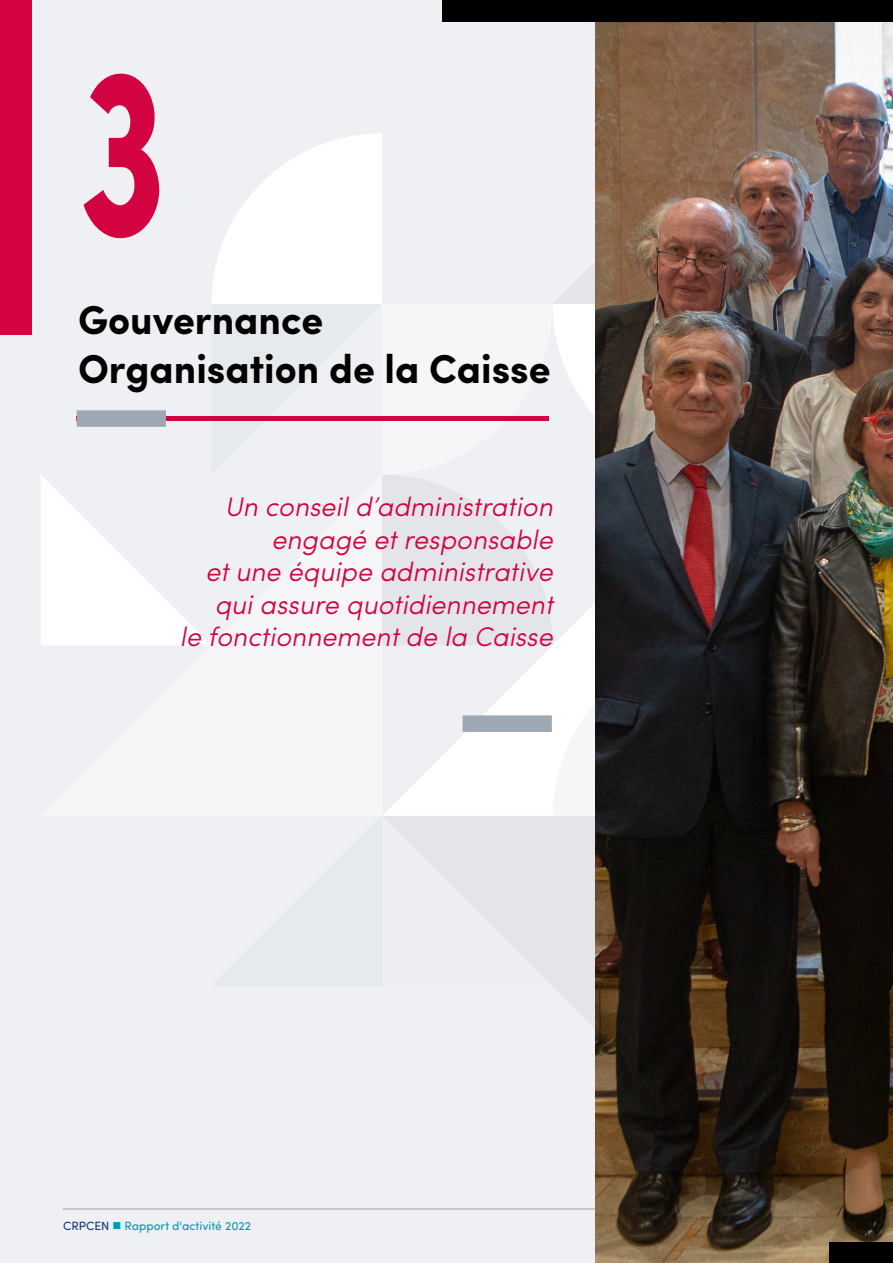
<style>
.page{position:relative;width:893px;height:1263px;background:#eaecf0}
.page>*{position:absolute;margin:0;border:0;box-sizing:border-box;transform-origin:0 0}
.t1{font:700 243px "Sofia Pro";color:#d30240;scale:.67 1}
.t2{font:700 40.5px/48.6px "Sofia Pro";color:#000}
.t3{font:italic 300 27px/32.4px "Sofia Pro";color:#d30240;text-align:right}
.t4{font:12px "Sofia Pro";color:#009cb4}
.s1{color:#14387f}
</style>
<div class="page">
<svg style="left:41px;top:133px;width:554px;height:683px"></svg>
<hr style="left:63px;top:1208px;width:766px;height:2px;background:#c6c6c6">
<img style="left:595px;top:21px;width:298px;height:1242px">
<div style="left:77px;top:416px;width:472px;height:5px;background:#d30240"></div>
<div style="left:442px;top:0;width:451px;height:21px;background:#000"></div>
<div style="left:0;top:0;width:32px;height:335px;background:#d30240"></div>
<div style="left:829px;top:1242px;width:64px;height:21px;background:#000"></div>
<div style="left:77px;top:410px;width:89px;height:17px;background:#9ea8b4"></div>
<div style="left:463px;top:715px;width:89px;height:17px;background:#9ea8b4"></div>
<h1 class="t1" style="left:78px;top:-34px;width:135px">3</h1>
<h2 class="t2" style="left:78px;top:293px;width:474px">Gouvernance<br>Organisation de la Caisse</h2>
<p class="t3" style="left:180px;top:489px;width:375px">Un conseil d’administration engagé et responsable<br>et une équipe administrative qui assure quotidiennement<br>le fonctionnement de la Caisse</p>
<p class="t4" style="left:63px;top:1217px;width:190px"><span class="s1">CRPCEN</span> ■ Rapport d'activité 2022</p>
</div>
